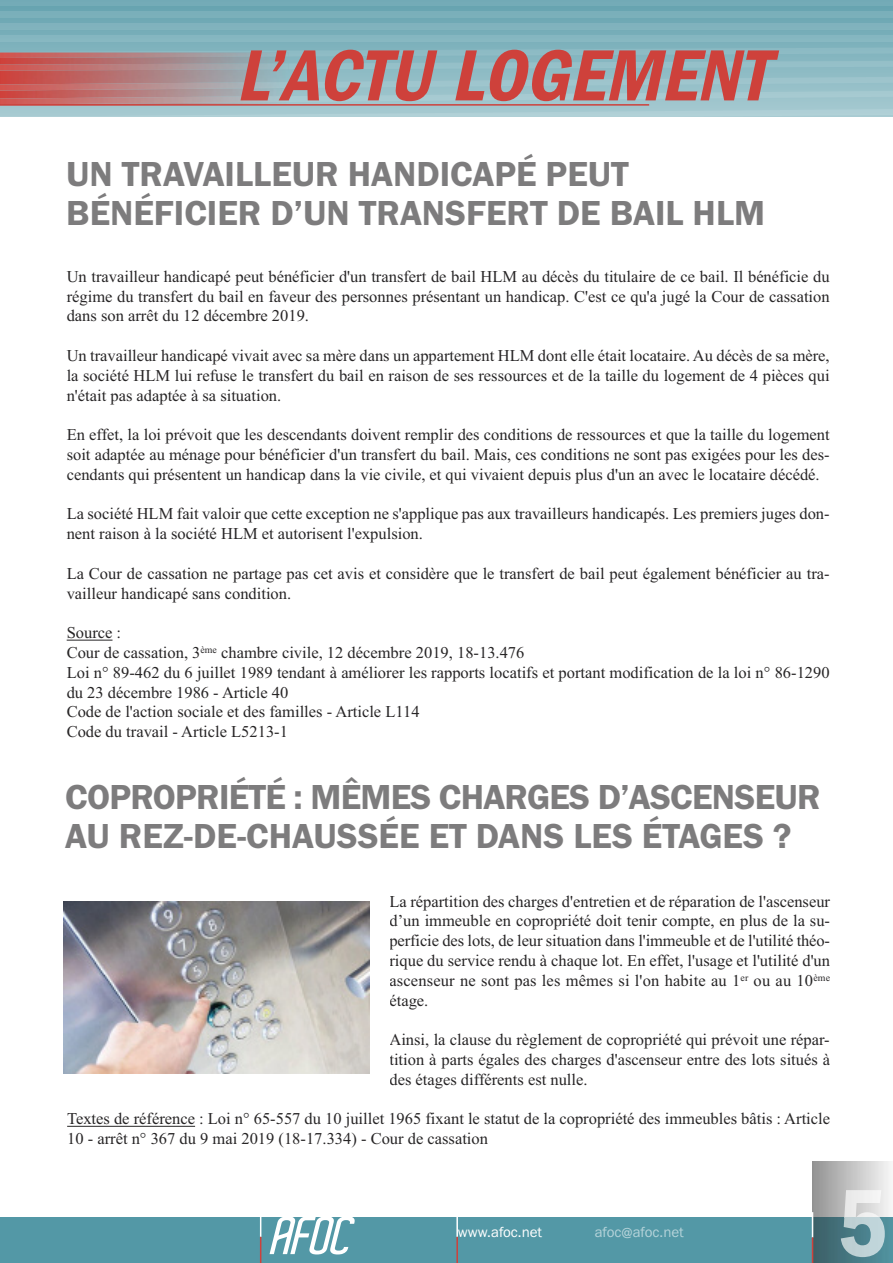
<style>
.page{position:relative;width:893px;height:1263px;background:#fff}
.page>*{position:absolute;margin:0;border:0;box-sizing:border-box;transform-origin:0 0}
.t1{font:italic 600 condensed 75px "Franklin Gothic";color:#ce413b}
.t2{font:600 36px/38.8px "Franklin Gothic";letter-spacing:-.02em;color:#7d7c7d}
.t3{font:600 36px/38.8px "Franklin Gothic";color:#7d7c7d}
.t4{font:16.5px/19.8px "Times New Roman";color:#272526;text-align:justify}
.t5{font:15px "Franklin Gothic";color:#b5d3d9}
.t6{font:15px "Franklin Gothic";color:#fff}
</style>
<div class="page">
<div style="left:0;top:1217px;width:893px;height:46px;background:#5398a6"></div>
<svg style="left:0;top:6px;width:893px;height:85px;background:#75acb7"></svg>
<img style="left:0;top:91px;width:288px;height:1px">
<div style="left:288px;top:83px;width:605px;height:5px;background:#99c1ca"></div>
<img style="left:0;top:83px;width:288px;height:8px">
<svg style="left:0;top:92px;width:893px;height:25px;background:#a8bec4"></svg>
<div style="left:0;top:0;width:893px;height:6px;background:#74abb7"></div>
<div style="left:0;top:12px;width:893px;height:6px;background:#7aafba"></div>
<div style="left:0;top:24px;width:893px;height:6px;background:#81b2bd"></div>
<svg style="left:0;top:36px;width:893px;height:47px;background:#91adb5"></svg>
<hr style="left:0;top:104px;width:649px;height:2px;background:#ce413b">
<img style="left:812px;top:1162px;width:78px;height:101px">
<img style="left:841px;top:1190px;width:44px;height:67px">
<svg style="left:260px;top:1217px;width:95px;height:46px"></svg>
<hr style="left:456px;top:1211px;width:2px;height:26px;background:#fff">
<hr style="left:456px;top:1237px;width:2px;height:26px;background:#ce413b">
<svg style="left:812px;top:1212px;width:1px;height:51px"></svg>
<hr style="left:67px;top:640px;width:46px;height:1px;background:#272526">
<hr style="left:67px;top:1126px;width:128px;height:1px;background:#272526">
<img style="left:64px;top:902px;width:306px;height:172px">
<h1 class="t1" style="left:236px;top:31px;width:554px">L’ACTU LOGEMENT</h1>
<h2 class="t3" style="left:66px;top:154px;width:700px">UN TRAVAILLEUR HANDICAPÉ PEUT<br>BÉNÉFICIER D’UN TRANSFERT DE BAIL HLM</h2>
<p class="t4" style="left:67px;top:266px;width:764px">Un travailleur handicapé peut bénéficier d'un transfert de bail HLM au décès du titulaire de ce bail. Il bénéficie du régime du transfert du bail en faveur des personnes présentant un handicap. C'est ce qu'a jugé la Cour de cassation dans son arrêt du 12 décembre 2019.</p>
<p class="t4" style="left:67px;top:345px;width:764px">Un travailleur handicapé vivait avec sa mère dans un appartement HLM dont elle était locataire. Au décès de sa mère, la société HLM lui refuse le transfert du bail en raison de ses ressources et de la taille du logement de 4 pièces qui n'était pas adaptée à sa situation.</p>
<p class="t4" style="left:67px;top:425px;width:764px">En effet, la loi prévoit que les descendants doivent remplir des conditions de ressources et que la taille du logement soit adaptée au ménage pour bénéficier d'un transfert du bail. Mais, ces conditions ne sont pas exigées pour les des&shy;cendants qui présentent un handicap dans la vie civile, et qui vivaient depuis plus d'un an avec le locataire décédé.</p>
<p class="t4" style="left:67px;top:504px;width:764px">La société HLM fait valoir que cette exception ne s'applique pas aux travailleurs handicapés. Les premiers juges don&shy;nent raison à la société HLM et autorisent l'expulsion.</p>
<p class="t4" style="left:67px;top:563px;width:764px">La Cour de cassation ne partage pas cet avis et considère que le transfert de bail peut également bénéficier au tra&shy;vailleur handicapé sans condition.</p>
<p class="t4" style="left:67px;top:623px;width:764px;text-align:left">Source :<br>Cour de cassation, 3<sup>ème</sup> chambre civile, 12 décembre 2019, 18-13.476<br>Loi n° 89-462 du 6 juillet 1989 tendant à améliorer les rapports locatifs et portant modification de la loi n° 86-1290 du 23 décembre 1986 - Article 40<br>Code de l'action sociale et des familles - Article L114<br>Code du travail - Article L5213-1</p>
<h2 class="t2" style="left:65px;top:777px;width:757px">COPROPRIÉTÉ : MÊMES CHARGES D’ASCENSEUR<br>AU REZ-DE-CHAUSSÉE ET DANS LES ÉTAGES ?</h2>
<p class="t4" style="left:389px;top:891px;width:442px">La répartition des charges d'entretien et de réparation de l'ascenseur d’un immeuble en copropriété doit tenir compte, en plus de la su&shy;perficie des lots, de leur situation dans l'immeuble et de l'utilité théo&shy;rique du service rendu à chaque lot. En effet, l'usage et l'utilité d'un ascenseur ne sont pas les mêmes si l'on habite au 1<sup>er</sup> ou au 10<sup>ème </sup>étage.</p>
<p class="t4" style="left:389px;top:1029px;width:442px">Ainsi, la clause du règlement de copropriété qui prévoit une répar&shy;tition à parts égales des charges d'ascenseur entre des lots situés à des étages différents est nulle.</p>
<p class="t4" style="left:67px;top:1109px;width:764px">Textes de référence : Loi n° 65-557 du 10 juillet 1965 fixant le statut de la copropriété des immeubles bâtis : Article<br>10 - arrêt n° 367 du 9 mai 2019 (18-17.334) - Cour de cassation</p>
<p class="t6" style="left:458px;top:1223px;width:86px">www.afoc.net</p>
<p class="t5" style="left:595px;top:1223px;width:91px">afoc@afoc.net</p>
</div>
